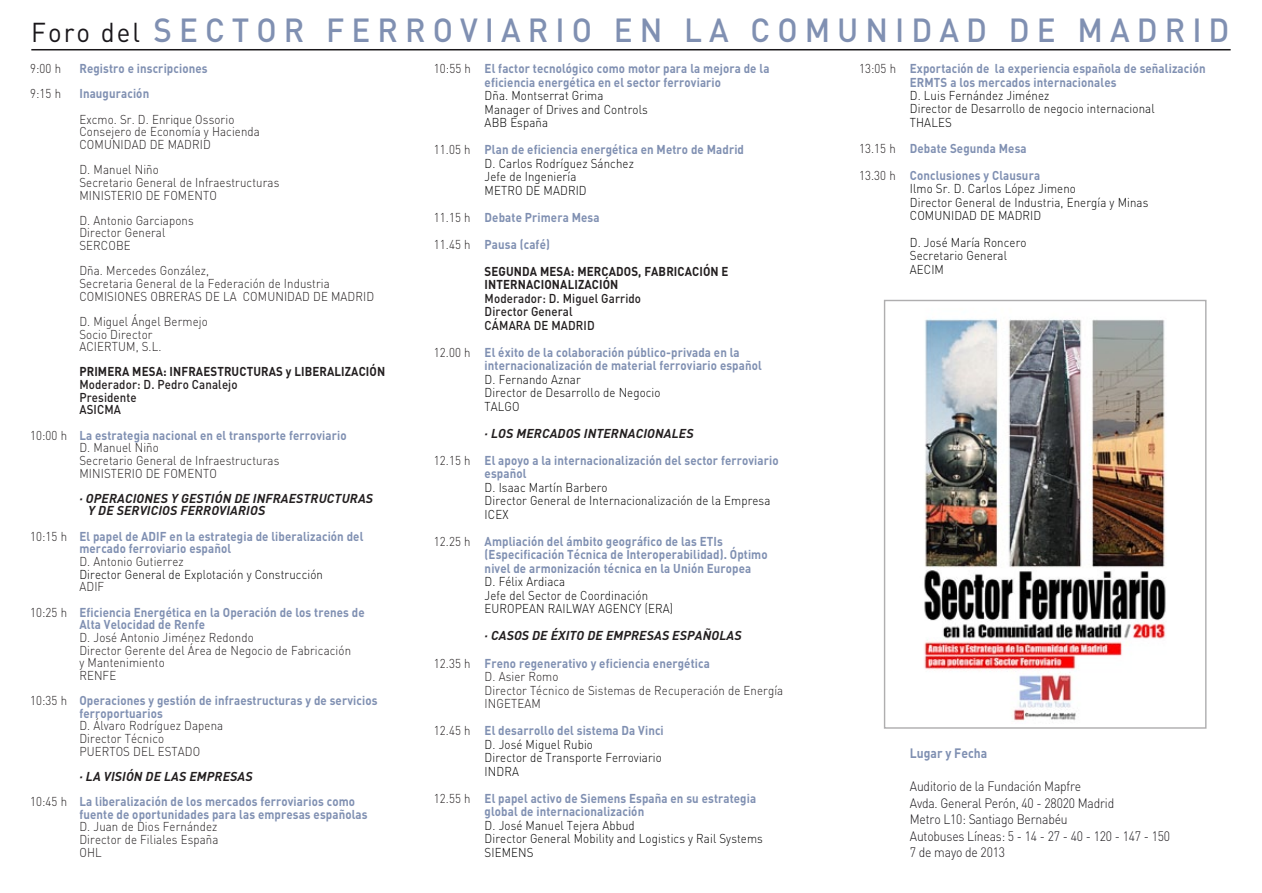
<style>
.page{position:relative;width:1262px;height:893px;background:#fff}
.page>*{position:absolute;margin:0;border:0;box-sizing:border-box;transform-origin:0 0}
.t1{font:500 33px "DIN";letter-spacing:.225em;color:#8090b2;scale:.95 1}
.t2{font:300 13.5px/16.5px "DIN";letter-spacing:-.015em;color:#1a171b;scale:.9 1}
.t3{font:700 13.5px "DIN";color:#8090b2;scale:.9 1}
.t4{font:700 12.75px/13.5px "DIN";letter-spacing:.01em;color:#8090b2;scale:.9 1}
.t5{font:300 12.75px/12.6px "DIN";letter-spacing:.01em;color:#231f20;scale:.9 1}
.t6{font:300 12.75px/13.5px "DIN";letter-spacing:.01em;color:#000;scale:.9 1}
.t7{font:700 12.75px/12.6px "DIN";letter-spacing:.01em;color:#231f20;scale:.9 1}
.t8{font:500 12.75px/13.5px "DIN";letter-spacing:.01em;color:#231f20;scale:.9 1}
.t9{font:italic 700 12.75px/12.6px "DIN";letter-spacing:.01em;color:#231f20}
.s1{font-weight:400;font-size:27px;color:#1a171b}
.s2{font-weight:300;color:#231f20}
.s3{font-weight:500}
.s4{font-weight:700;color:#8090b2}
.s5{font-weight:300;color:#000}
.s6{font-style:italic;color:#231f20}
.s7{color:#8090b2}
.s8{font-weight:700}
</style>
<div class="page">
<hr style="left:31px;top:49px;width:1199px;height:1px;background:#1a171a">
<img style="left:924px;top:319px;width:242px;height:402px">
<p class="t1" style="left:31px;top:9px;width:1262px"><span class="s1">Foro del</span> SECTOR FERROVIARIO EN LA COMUNIDAD DE MADRID</p>
<p class="t5" style="left:30px;top:56px;width:36px;line-height:25.2px">9:00 h<br>9:15 h</p>
<p class="t5" style="left:30px;top:428px;width:43px">10:00 h</p>
<p class="t5" style="left:30px;top:529px;width:43px">10:15 h</p>
<p class="t5" style="left:30px;top:605px;width:43px">10:25 h</p>
<p class="t5" style="left:30px;top:694px;width:43px">10:35 h</p>
<p class="t5" style="left:30px;top:795px;width:43px">10:45 h</p>
<p class="t4" style="left:79px;top:55px;width:174px;line-height:25.2px">Registro e inscripciones<br>Inauguración<br><span class="s2">Excmo. Sr. D. Enrique Ossorio</span></p>
<p class="t5" style="left:79px;top:125px;width:202px">Consejero de Economía y Hacienda<br>COMUNIDAD DE MADRID</p>
<p class="t5" style="left:79px;top:163px;width:224px">D. Manuel Niño<br>Secretario General de Infraestructuras<br>MINISTERIO DE FOMENTO</p>
<p class="t5" style="left:79px;top:214px;width:128px">D. Antonio Garciapons<br>Director General<br>SERCOBE</p>
<p class="t5" style="left:79px;top:264px;width:329px">Dña. Mercedes González,<br>Secretaria General de la Federación de Industria<br>COMISIONES OBRERAS DE LA COMUNIDAD DE MADRID</p>
<p class="t5" style="left:79px;top:315px;width:144px">D. Miguel Ángel Bermejo<br>Socio Director<br>ACIERTUM, S.L.</p>
<p class="t7" style="left:79px;top:365px;width:341px">PRIMERA MESA: INFRAESTRUCTURAS y LIBERALIZACIÓN<br><span class="s3">Moderador: D. Pedro Canalejo<br>Presidente<br>ASICMA</span></p>
<p class="t5" style="left:79px;top:428px;width:298px"><span class="s4">La estrategia nacional en el transporte ferroviario<br></span>D. Manuel Niño<br>Secretario General de Infraestructuras<br>MINISTERIO DE FOMENTO</p>
<p class="t9" style="left:88px;top:491px;width:286px;text-indent:-9px">· OPERACIONES Y GESTIÓN DE INFRAESTRUCTURAS<br>Y DE SERVICIOS FERROVIARIOS</p>
<p class="t4" style="left:79px;top:529px;width:317px;line-height:12.6px">El papel de ADIF en la estrategia de liberalización del mercado ferroviario español<br><span class="s2">D. Antonio Gutierrez<br></span><span class="s5">Director General de Explotación y Construcción<br></span><span class="s2">ADIF</span></p>
<p class="t5" style="left:79px;top:605px;width:318px"><span class="s4">Eficiencia Energética en la Operación de los trenes de<br>Alta Velocidad de Renfe<br></span>D. José Antonio Jiménez Redondo<br>Director Gerente del Área de Negocio de Fabricación<br>y Mantenimiento<br>RENFE</p>
<p class="t4" style="left:79px;top:693px;width:333px;line-height:12.6px">Operaciones y gestión de infraestructuras y de servicios ferroportuarios<br><span class="s2">D. Álvaro Rodríguez Dapena<br>Director Técnico<br>PUERTOS DEL ESTADO</span></p>
<p class="t4" style="left:79px;top:763px;width:308px;line-height:25.2px"><span class="s6">· LA VISIÓN DE LAS EMPRESAS<br></span>La liberalización de los mercados ferroviarios como</p>
<p class="t5" style="left:79px;top:807px;width:322px"><span class="s4">fuente de oportunidades para las empresas españolas<br></span>D. Juan de Dios Fernández<br>Director de Filiales España<br>OHL</p>
<p class="t5" style="left:434px;top:62px;width:43px">10:55 h</p>
<p class="t5" style="left:434px;top:143px;width:42px">11.05 h</p>
<p class="t5" style="left:434px;top:203px;width:42px;line-height:27px">11.15 h<br>11.45 h</p>
<p class="t5" style="left:434px;top:346px;width:42px">12.00 h</p>
<p class="t5" style="left:434px;top:454px;width:42px">12.15 h</p>
<p class="t5" style="left:434px;top:535px;width:42px">12.25 h</p>
<p class="t5" style="left:434px;top:656px;width:42px">12.35 h</p>
<p class="t5" style="left:434px;top:724px;width:42px">12.45 h</p>
<p class="t5" style="left:434px;top:791px;width:42px">12.55 h</p>
<p class="t4" style="left:484px;top:61px;width:318px">El factor tecnológico como motor para la mejora de la eficiencia energética en el sector ferroviario<br><span class="s5">Dña. Montserrat Grima<br>Manager of Drives and Controls<br>ABB España</span></p>
<p class="t6" style="left:484px;top:143px;width:290px"><span class="s4">Plan de eficiencia energética en Metro de Madrid<br></span>D. Carlos Rodríguez Sánchez<br>Jefe de Ingeniería<br>METRO DE MADRID</p>
<p class="t7" style="left:484px;top:203px;width:272px;line-height:27px"><span class="s7">Debate Primera Mesa<br>Pausa (café)<br></span>SEGUNDA MESA: MERCADOS, FABRICACIÓN E</p>
<p class="t8" style="left:484px;top:277px;width:175px"><span class="s8">INTERNACIONALIZACIÓN<br></span>Moderador: D. Miguel Garrido<br>Director General<br>CÁMARA DE MADRID</p>
<p class="t4" style="left:484px;top:345px;width:309px">El éxito de la colaboración público-privada en la internacionalización de material ferroviario español<br><span class="s5">D. Fernando Aznar<br>Director de Desarrollo de Negocio<br>TALGO</span></p>
<p class="t4" style="left:484px;top:419px;width:328px;line-height:27px"><span class="s6">· LOS MERCADOS INTERNACIONALES<br></span>El apoyo a la internacionalización del sector ferroviario</p>
<p class="t6" style="left:484px;top:467px;width:319px"><span class="s4">español<br></span>D. Isaac Martín Barbero<br>Director General de Internacionalización de la Empresa<br>ICEX</p>
<p class="t4" style="left:484px;top:534px;width:316px">Ampliación del ámbito geográfico de las ETIs (Especificación Técnica de Interoperabilidad). Óptimo nivel de armonización técnica en la Unión Europea<br><span class="s5">D. Félix Ardiaca<br>Jefe del Sector de Coordinación<br>EUROPEAN RAILWAY AGENCY (ERA)</span></p>
<p class="t4" style="left:484px;top:621px;width:287px;line-height:27px"><span class="s6">· CASOS DE ÉXITO DE EMPRESAS ESPAÑOLAS<br></span>Freno regenerativo y eficiencia energética</p>
<p class="t5" style="left:484px;top:669px;width:333px;line-height:13.5px">D. Asier Romo<br>Director Técnico de Sistemas de Recuperación de Energía<br>INGETEAM</p>
<p class="t6" style="left:484px;top:723px;width:201px"><span class="s4">El desarrollo del sistema Da Vinci<br></span>D. José Miguel Rubio<br>Director de Transporte Ferroviario<br>INDRA</p>
<p class="t6" style="left:484px;top:791px;width:311px"><span class="s4">El papel activo de Siemens España en su estrategia global de internacionalización<br></span>D. José Manuel Tejera Abbud<br>Director General Mobility and Logistics y Rail Systems SIEMENS</p>
<p class="t5" style="left:859px;top:62px;width:43px">13:05 h</p>
<p class="t5" style="left:859px;top:135px;width:42px;line-height:26.7px">13.15 h<br>13.30 h</p>
<p class="t4" style="left:910px;top:61px;width:330px">Exportación de la experiencia española de señalización ERMTS a los mercados internacionales<br><span class="s5">D. Luis Fernández Jiménez<br>Director de Desarrollo de negocio internacional<br>THALES</span></p>
<p class="t4" style="left:910px;top:135px;width:146px;line-height:26.7px">Debate Segunda Mesa<br>Conclusiones y Clausura</p>
<p class="t6" style="left:910px;top:182px;width:266px">Ilmo Sr. D. Carlos López Jimeno<br>Director General de Industria, Energía y Minas<br>COMUNIDAD DE MADRID</p>
<p class="t6" style="left:910px;top:235px;width:131px">D. José María Roncero<br>Secretario General<br>AECIM</p>
<p class="t3" style="left:910px;top:744px;width:88px">Lugar y Fecha</p>
<p class="t2" style="left:910px;top:778px;width:291px">Auditorio de la Fundación Mapfre<br>Avda. General Perón, 40 - 28020 Madrid<br>Metro L10: Santiago Bernabéu<br>Autobuses Líneas: 5 - 14 - 27 - 40 - 120 - 147 - 150<br>7 de mayo de 2013</p>
</div>
